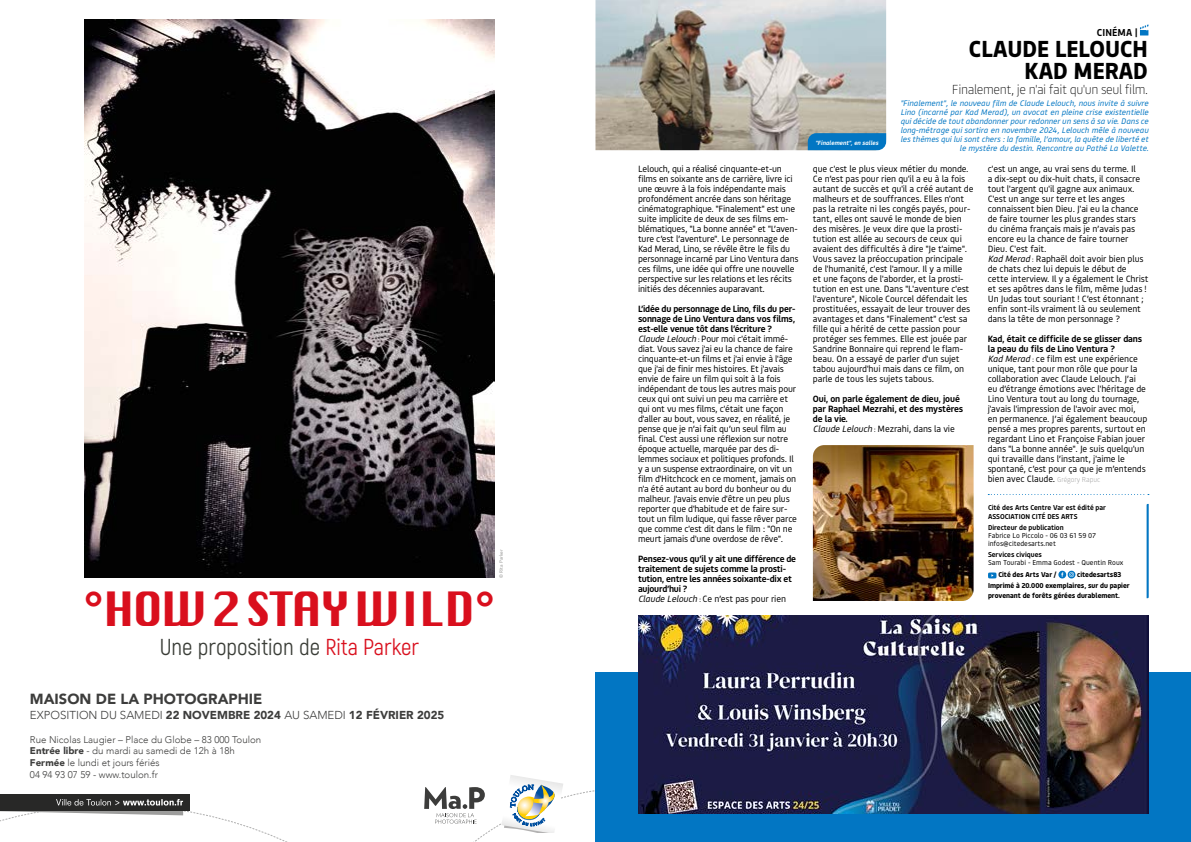
<style>
.page{position:relative;width:1191px;height:842px;background:#fff}
.page>*{position:absolute;margin:0;border:0;box-sizing:border-box;transform-origin:0 0}
.t1{font:46.1px "Krungthep";letter-spacing:-.04em;color:#d90f1d}
.t2{font:23px "Akrobat";color:#3a3d37}
.t3{font:700 23px/22px "Bould";color:#000;text-align:right}
.t4{font:900 14.6px "Avenir";color:#3d3d3c}
.t5{font:200 13px "Bould";letter-spacing:-.03em;color:#000}
.t6{font:900 11.5px "Avenir";color:#3d3d3c}
.t7{font:600 10px "Bould";letter-spacing:.01em;color:#000}
.t8{font:300 9.7px/11.7px "Avenir";color:#3d3d3c}
.t9{font:9px/10px "Bould";letter-spacing:-.01em;color:#000}
.t10{font:600 9px/10px "Bould";letter-spacing:-.02em;color:#000}
.t11{font:italic 8px/9px "Bould";color:#0276c3;text-align:right}
.t12{font:700 7px/11px "Bould";color:#000}
.t13{font:600 7px/9px "Bould";color:#000}
.t14{font:7px/8px "Bould";color:#000}
.t15{font:italic 600 6px "Bould";letter-spacing:.005em;color:#fff}
.t16{font:500 4.7px "Avenir";color:#9d9d9c}
.s1{color:#d90f1d}
.s2{font-weight:300}
.s3{font-weight:900}
.s4{font-weight:600}
.s5{font-style:italic}
.s6{font-size:7px}
.s7{font-weight:400;font-style:italic}
.s8{font-weight:400;font-size:7px}
.s9{font-weight:400}
.s10{font-weight:200;font-size:7px;color:#878787}
</style>
<div class="page">
<svg style="left:988px;top:572px;width:8px;height:6px"></svg>
<svg style="left:1058px;top:571px;width:17px;height:7px"></svg>
<svg style="left:1146px;top:504px;width:2px;height:94px"></svg>
<svg style="left:988px;top:494px;width:161px;height:1px"></svg>
<img style="left:85px;top:19px;width:409px;height:559px">
<svg style="left:0;top:775px;width:595px;height:67px"></svg>
<img style="left:595px;top:0;width:291px;height:150px">
<svg style="left:1140px;top:24px;width:8px;height:11px"></svg>
<svg style="left:807px;top:133px;width:79px;height:17px"></svg>
<div style="left:595px;top:673px;width:596px;height:169px;background:#0276c3"></div>
<img style="left:638px;top:615px;width:510px;height:199px">
<img style="left:813px;top:445px;width:160px;height:156px">
<p class="t16" style="left:497px;top:578px;width:30px;rotate:-90deg">© Rita Parker</p>
<h1 class="t1" style="left:82px;top:583px;width:416px">°HOW 2 STAY WILD°</h1>
<h2 class="t2" style="left:160px;top:634px;width:261px">Une proposition de <span class="s1">Rita Parker</span></h2>
<h3 class="t4" style="left:30px;top:686px;width:234px">MAISON DE LA PHOTOGRAPHIE</h3>
<p class="t6" style="left:30px;top:705px;width:416px"><span class="s2">EXPOSITION DU SAMEDI</span> 22 NOVEMBRE 2024 <span class="s2">AU SAMEDI</span> 12 FÉVRIER 2025</p>
<p class="t8" style="left:30px;top:733px;width:233px">Rue Nicolas Laugier – Place du Globe – 83 000 Toulon <span class="s3">Entrée libre</span> - du mardi au samedi de 12h à 18h <span class="s3">Fermée</span> le lundi et jours fériés<br>04 94 93 07 59 - www.toulon.fr</p>
<p class="t9" style="left:638px;top:163px;width:162px">Lelouch, qui a réalisé cinquante-et-un films en soixante ans de carrière, livre ici une œuvre à la fois indépendante mais profondément ancrée dans son héritage cinématographique. "Finalement" est une suite implicite de deux de ses films em&shy;blématiques, "La bonne année" et "L’aven&shy;ture c’est l’aventure". Le personnage de Kad Merad, Lino, se révêle être le fils du personnage incarné par Lino Ventura dans ces films, une idée qui offre une nouvelle perspective sur les relations et les récits initiés des décennies auparavant.</p>
<p class="t9" style="left:638px;top:303px;width:161px"><span class="s4">L’idée du personnage de Lino, fils du per&shy;sonnage de Lino Ventura dans vos films, est-elle venue tôt dans l’écriture ?<br></span><span class="s5">Claude Lelouch</span> <span class="s6">:</span> Pour moi c'était immé&shy;diat. Vous savez j'ai eu la chance de faire cinquante-et-un films et j'ai envie à l'âge que j'ai de finir mes histoires. Et j'avais envie de faire un film qui soit à la fois indépendant de tous les autres mais pour ceux qui ont suivi un peu ma carrière et qui ont vu mes films, c'était une façon d'aller au bout, vous savez, en réalité, je pense que je n’ai fait qu’un seul film au final. C'est aussi une réflexion sur notre époque actuelle, marquée par des di&shy;lemmes sociaux et politiques profonds. Il y a un suspense extraordinaire, on vit un film d'Hitchcock en ce moment, jamais on n'a été autant au bord du bonheur ou du malheur. J'avais envie d'être un peu plus reporter que d'habitude et de faire sur&shy;tout un film ludique, qui fasse rêver parce que comme c'est dit dans le film : "On ne meurt jamais d'une overdose de rêve".</p>
<p class="t10" style="left:638px;top:553px;width:160px">Pensez-vous qu’il y ait une différence de traitement de sujets comme la prosti&shy;tution, entre les années soixante-dix et aujourd’hui ?<br><span class="s7">Claude Lelouch</span> <span class="s8">:</span> <span class="s9">Ce n’est pas pour rien</span></p>
<p class="t7" style="left:1096px;top:25px;width:42px">CINÉMA |</p>
<p class="t15" style="left:815px;top:138px;width:64px">"Finalement", en salles</p>
<h2 class="t3" style="left:969px;top:37px;width:180px">CLAUDE LELOUCH<br>KAD MERAD</h2>
<h3 class="t5" style="left:951px;top:81px;width:198px">Finalement, je n'ai fait qu'un seul film.</h3>
<p class="t11" style="left:900px;top:98px;width:250px">"Finalement", le nouveau film de Claude Lelouch, nous invite à suivre Lino (incarné par Kad Merad), un avocat en pleine crise existentielle qui décide de tout abandonner pour redonner un sens à sa vie. Dans ce long-métrage qui sortira en novembre 2024, Lelouch mêle à nouveau les thèmes qui lui sont chers : la famille, l’amour, la quête de liberté et le mystère du destin. Rencontre au Pathé La Valette.</p>
<p class="t9" style="left:813px;top:163px;width:162px">que c'est le plus vieux métier du monde.<br>Ce n’est pas pour rien qu'il a eu à la fois autant de succès et qu'il a créé autant de malheurs et de souffrances. Elles n'ont pas la retraite ni les congés payés, pour&shy;tant, elles ont sauvé le monde de bien des misères. Je veux dire que la prosti&shy;tution est allée au secours de ceux qui avaient des difficultés à dire "Je t'aime".<br>Vous savez la préoccupation principale de l'humanité, c'est l'amour. Il y a mille<br>et une façons de l'aborder, et la prosti&shy;tution en est une. Dans "L'aventure c'est l'aventure", Nicole Courcel défendait les prostituées, essayait de leur trouver des avantages et dans "Finalement" c’est sa fille qui a hérité de cette passion pour protéger ses femmes. Elle est jouée par Sandrine Bonnaire qui reprend le flam&shy;beau. On a essayé de parler d'un sujet tabou aujourd'hui mais dans ce film, on parle de tous les sujets tabous.</p>
<p class="t10" style="left:813px;top:393px;width:152px">Oui, on parle également de dieu, joué par Raphael Mezrahi, et des mystères de la vie.<br><span class="s7">Claude Lelouch</span> <span class="s8">:</span> <span class="s9">Mezrahi, dans la vie</span></p>
<p class="t9" style="left:987px;top:163px;width:162px">c'est un ange, au vrai sens du terme. Il<br>a dix-sept ou dix-huit chats, il consacre tout l'argent qu'il gagne aux animaux.<br>C'est un ange sur terre et les anges connaissent bien Dieu. J'ai eu la chance de faire tourner les plus grandes stars<br>du cinéma français mais je n’avais pas encore eu la chance de faire tourner Dieu. C'est fait.<br><span class="s5">Kad Merad</span> <span class="s6">:</span> Raphaël doit avoir bien plus de chats chez lui depuis le début de cette interview. Il y a également le Christ et ses apôtres dans le film, même Judas !<br>Un Judas tout souriant ! C’est étonnant ; enfin sont-ils vraiment là ou seulement dans la tête de mon personnage ?</p>
<p class="t9" style="left:987px;top:333px;width:161px"><span class="s4">Kad, était ce difficile de se glisser dans la peau du fils de Lino Ventura ?<br></span><span class="s5">Kad Merad</span> <span class="s6">:</span> ce film est une expérience unique, tant pour mon rôle que pour la collaboration avec Claude Lelouch. J’ai eu d’étrange émotions avec l'héritage de Lino Ventura tout au long du tournage, j'avais l'impression de l'avoir avec moi, en permanence. J’ai également beaucoup pensé a mes propres parents, surtout en regardant Lino et Françoise Fabian jouer dans "La bonne année". Je suis quelqu'un qui travaille dans l’instant, j'aime le spontané, c’est pour ça que je m’entends bien avec Claude. <span class="s10">Grégory Rapuc</span></p>
<p class="t13" style="left:988px;top:503px;width:119px">Cité des Arts Centre Var est édité par<br>ASSOCIATION CITÉ DES ARTS</p>
<p class="t13" style="left:988px;top:523px;width:77px">Directeur de publication</p>
<p class="t14" style="left:988px;top:532px;width:110px">Fabrice Lo Piccolo - 06 03 61 59 07 infos@citedesarts.net</p>
<p class="t13" style="left:988px;top:550px;width:55px">Services civiques</p>
<p class="t14" style="left:988px;top:559px;width:137px">Sam Tourabi - Emma Godest - Quentin Roux</p>
<p class="t12" style="left:998px;top:569px;width:60px">Cité des Arts Var /</p>
<p class="t12" style="left:988px;top:569px;width:143px;text-indent:89px">citedesarts83<br>Imprimé à 20.000 exemplaires, sur du papier</p>
<p class="t12" style="left:988px;top:590px;width:133px">provenant de forêts gérées durablement.</p>
</div>
